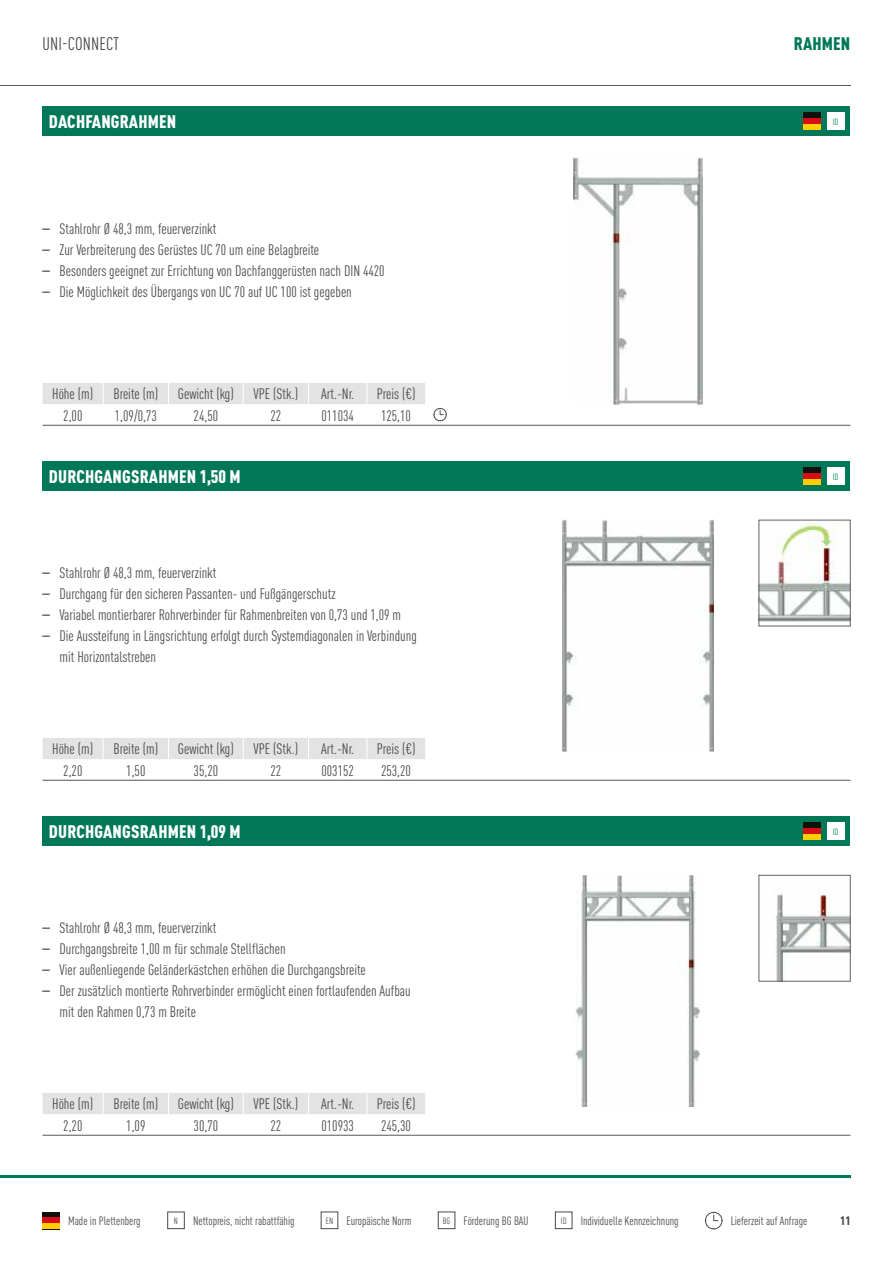
<style>
.page{position:relative;width:893px;height:1263px;background:#fff}
.page>*{position:absolute;margin:0;border:0;box-sizing:border-box;transform-origin:0 0}
.t1{font:900 condensed 18px "DIN Pro";letter-spacing:.01em;color:#fff}
.t2{font:condensed 18px "DIN Pro";letter-spacing:.01em;color:#4a4a49}
.t3{font:900 condensed 18px "DIN Pro";letter-spacing:.01em;color:#007858}
.t4{font:condensed 15px/21px "DIN Pro";color:#4a4a49}
.t5{font:condensed 12px "DIN Pro";color:#4a4a49}
.t6{font:900 condensed 12px "DIN Pro";color:#4a4a49}
.t7{font:condensed 9px "DIN Pro";color:#007858}
.s1{font-family:"Helvetica"}
.s2{font-size:9px}
</style>
<div class="page">
<hr style="left:0;top:85px;width:850px;height:1px;background:#575756">
<hr style="left:0;top:1176px;width:850px;height:2px;background:#007858">
<div style="left:438px;top:1212px;width:17px;height:17px;border:1px solid #4a4a49"></div>
<div style="left:321px;top:1212px;width:17px;height:17px;border:1px solid #4a4a49"></div>
<div style="left:705px;top:1212px;width:17px;height:17px;border:1px solid #4a4a49;border-radius:50%"></div>
<svg style="left:713px;top:1212px;width:9px;height:9px"></svg>
<div style="left:555px;top:1212px;width:17px;height:17px;border:1px solid #4a4a49"></div>
<div style="left:167px;top:1212px;width:17px;height:17px;border:1px solid #4a4a49"></div>
<svg style="left:43px;top:1212px;width:17px;height:6px"></svg>
<div style="left:43px;top:1218px;width:17px;height:11px;background:#d70f15"></div>
<div style="left:43px;top:1223px;width:17px;height:6px;background:#fecf00"></div>
<div style="left:43px;top:461px;width:807px;height:30px;background:#007858"></div>
<hr style="left:43px;top:780px;width:807px;height:1px;background:#575756">
<div style="left:43px;top:738px;width:382px;height:21px;background:#e3e3e3"></div>
<img style="left:562px;top:520px;width:152px;height:231px">
<img style="left:761px;top:523px;width:87px;height:99px">
<div style="left:43px;top:816px;width:807px;height:30px;background:#007858"></div>
<hr style="left:43px;top:1135px;width:807px;height:1px;background:#575756">
<div style="left:43px;top:1093px;width:382px;height:21px;background:#e3e3e3"></div>
<img style="left:576px;top:875px;width:124px;height:231px">
<img style="left:774px;top:889px;width:74px;height:90px">
<div style="left:43px;top:106px;width:807px;height:30px;background:#007858"></div>
<hr style="left:43px;top:425px;width:807px;height:1px;background:#575756">
<div style="left:43px;top:383px;width:382px;height:21px;background:#e3e3e3"></div>
<img style="left:573px;top:158px;width:130px;height:246px">
<div style="left:827px;top:113px;width:17px;height:17px;background:#fff"></div>
<div style="left:804px;top:113px;width:17px;height:17px;background:#12100d"></div>
<div style="left:804px;top:118px;width:17px;height:12px;background:#d70f15"></div>
<div style="left:804px;top:124px;width:17px;height:6px;background:#fecf00"></div>
<div style="left:827px;top:468px;width:17px;height:17px;background:#fff"></div>
<div style="left:804px;top:468px;width:17px;height:17px;background:#12100d"></div>
<div style="left:804px;top:473px;width:17px;height:12px;background:#d70f15"></div>
<div style="left:804px;top:479px;width:17px;height:6px;background:#fecf00"></div>
<div style="left:827px;top:823px;width:17px;height:17px;background:#fff"></div>
<div style="left:804px;top:823px;width:17px;height:17px;background:#12100d"></div>
<div style="left:804px;top:828px;width:17px;height:12px;background:#d70f15"></div>
<div style="left:804px;top:834px;width:17px;height:6px;background:#fecf00"></div>
<svg style="left:434px;top:408px;width:13px;height:13px"></svg>
<p class="t2" style="left:43px;top:31px;width:78px">UNI-CONNECT</p>
<p class="t3" style="left:794px;top:30px;width:58px">RAHMEN</p>
<p class="t1" style="left:49px;top:108px;width:129px">DACHFANGRAHMEN</p>
<p class="t4" style="left:43px;top:217px;width:175px"><span class="s1">–</span> Stahlrohr Ø 48,3 mm, feuerverzinkt</p>
<p class="t4" style="left:43px;top:238px;width:278px"><span class="s1">–</span> Zur Verbreiterung des Gerüstes UC 70 um eine Belagbreite</p>
<p class="t4" style="left:43px;top:259px;width:344px"><span class="s1">–</span> Besonders geeignet zur Errichtung von Dachfanggerüsten nach DIN 4420</p>
<p class="t4" style="left:43px;top:280px;width:311px"><span class="s1">–</span> Die Möglichkeit des Übergangs von UC 70 auf UC 100 ist gegeben</p>
<p class="t4" style="left:52px;top:383px;width:42px">Höhe (m)</p>
<p class="t4" style="left:114px;top:383px;width:46px">Breite (m)</p>
<p class="t4" style="left:178px;top:383px;width:57px">Gewicht (kg)</p>
<p class="t4" style="left:253px;top:383px;width:46px">VPE (Stk.)</p>
<p class="t4" style="left:321px;top:383px;width:34px">Art.-Nr.</p>
<p class="t4" style="left:377px;top:383px;width:40px">Preis (€)</p>
<p class="t4" style="left:63px;top:404px;width:21px">2,00</p>
<p class="t4" style="left:115px;top:404px;width:44px">1,09/0,73</p>
<p class="t4" style="left:194px;top:404px;width:26px">24,50</p>
<p class="t4" style="left:270px;top:404px;width:12px">22</p>
<p class="t4" style="left:321px;top:404px;width:34px">011034</p>
<p class="t4" style="left:381px;top:404px;width:31px">125,10</p>
<p class="t1" style="left:49px;top:463px;width:193px">DURCHGANGSRAHMEN 1,50 M</p>
<p class="t4" style="left:43px;top:561px;width:175px"><span class="s1">–</span> Stahlrohr Ø 48,3 mm, feuerverzinkt</p>
<p class="t4" style="left:43px;top:582px;width:295px"><span class="s1">–</span> Durchgang für den sicheren Passanten- und Fußgängerschutz</p>
<p class="t4" style="left:43px;top:603px;width:360px"><span class="s1">–</span> Variabel montierbarer Rohrverbinder für Rahmenbreiten von 0,73 und 1,09 m</p>
<p class="t4" style="left:60px;top:624px;width:359px;text-indent:-17px"><span class="s1">–</span> Die Aussteifung in Längsrichtung erfolgt durch Systemdiagonalen in Verbindung mit Horizontalstreben</p>
<p class="t4" style="left:52px;top:737px;width:42px">Höhe (m)</p>
<p class="t4" style="left:114px;top:737px;width:46px">Breite (m)</p>
<p class="t4" style="left:178px;top:737px;width:57px">Gewicht (kg)</p>
<p class="t4" style="left:253px;top:737px;width:46px">VPE (Stk.)</p>
<p class="t4" style="left:321px;top:737px;width:34px">Art.-Nr.</p>
<p class="t4" style="left:377px;top:737px;width:40px">Preis (€)</p>
<p class="t4" style="left:63px;top:759px;width:21px">2,20</p>
<p class="t4" style="left:126px;top:759px;width:21px">1,50</p>
<p class="t4" style="left:194px;top:759px;width:26px">35,20</p>
<p class="t4" style="left:270px;top:759px;width:12px">22</p>
<p class="t4" style="left:321px;top:759px;width:34px">003152</p>
<p class="t4" style="left:381px;top:759px;width:31px">253,20</p>
<p class="t1" style="left:49px;top:818px;width:193px">DURCHGANGSRAHMEN 1,09 M</p>
<p class="t4" style="left:43px;top:916px;width:175px"><span class="s1">–</span> Stahlrohr Ø 48,3 mm, feuerverzinkt</p>
<p class="t4" style="left:43px;top:937px;width:245px"><span class="s1">–</span> Durchgangsbreite 1,00 m für schmale Stellflächen</p>
<p class="t4" style="left:43px;top:958px;width:325px"><span class="s1">–</span> Vier außenliegende Geländerkästchen erhöhen die Durchgangsbreite</p>
<p class="t4" style="left:60px;top:979px;width:353px;text-indent:-17px"><span class="s1">–</span> Der zusätzlich montierte Rohrverbinder ermöglicht einen fortlaufenden Aufbau mit den Rahmen 0,73 m Breite</p>
<p class="t4" style="left:52px;top:1092px;width:42px">Höhe (m)</p>
<p class="t4" style="left:114px;top:1092px;width:46px">Breite (m)</p>
<p class="t4" style="left:178px;top:1092px;width:57px">Gewicht (kg)</p>
<p class="t4" style="left:253px;top:1092px;width:46px">VPE (Stk.)</p>
<p class="t4" style="left:321px;top:1092px;width:34px">Art.-Nr.</p>
<p class="t4" style="left:377px;top:1092px;width:40px">Preis (€)</p>
<p class="t4" style="left:63px;top:1114px;width:21px">2,20</p>
<p class="t4" style="left:126px;top:1114px;width:21px">1,09</p>
<p class="t4" style="left:194px;top:1114px;width:26px">30,70</p>
<p class="t4" style="left:270px;top:1114px;width:12px">22</p>
<p class="t4" style="left:321px;top:1114px;width:34px">010933</p>
<p class="t4" style="left:381px;top:1114px;width:31px">245,30</p>
<p class="t7" style="left:833px;top:115px;width:7px">ID</p>
<p class="t7" style="left:833px;top:470px;width:7px">ID</p>
<p class="t7" style="left:833px;top:825px;width:7px">ID</p>
<p class="t5" style="left:68px;top:1213px;width:74px">Made in Plettenberg</p>
<p class="t5" style="left:174px;top:1212px;width:122px"><span class="s2">N</span> Nettopreis, nicht rabattfähig</p>
<p class="t5" style="left:326px;top:1212px;width:87px"><span class="s2">EN</span> Europäische Norm</p>
<p class="t5" style="left:443px;top:1212px;width:87px"><span class="s2">BG</span> Förderung BG BAU</p>
<p class="t5" style="left:561px;top:1212px;width:119px"><span class="s2">ID</span> Individuelle Kennzeichnung</p>
<p class="t5" style="left:731px;top:1213px;width:78px">Lieferzeit auf Anfrage</p>
<p class="t6" style="left:840px;top:1212px;width:12px">11</p>
</div>
